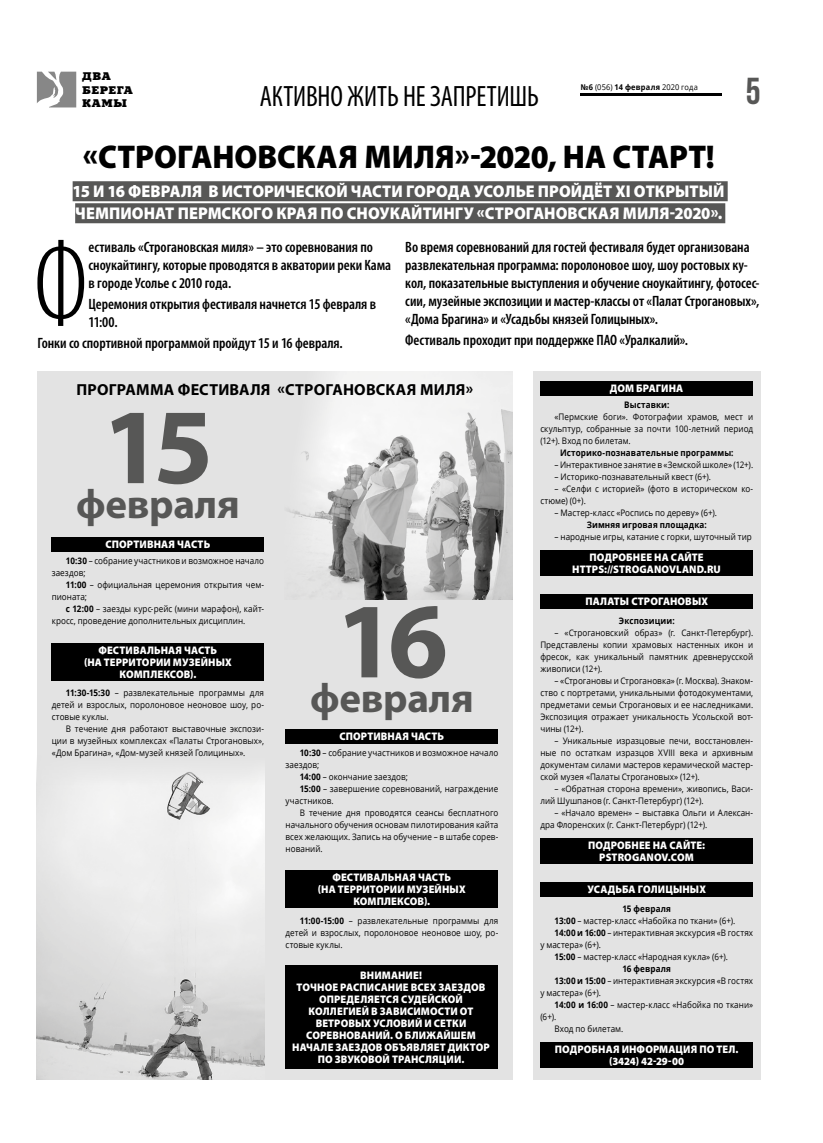
<style>
.page{position:relative;width:823px;height:1143px;background:#fff}
.page>*{position:absolute;margin:0;border:0;box-sizing:border-box;transform-origin:0 0}
.t1{font:300 condensed 121.8px "Myriad Pro";color:#000}
.t2{font:700 108px "Myriad Pro";color:#575756}
.t3{font:700 41px "Myriad Pro";letter-spacing:-.005em;color:#575756}
.t4{font:700 37.5px "Bebas Neue";color:#575756}
.t5{font:900 33px "Myriad Pro";color:#000;scale:.95 1}
.t6{font:condensed 29.5px "Myriad Pro";letter-spacing:-.005em;color:#000;scale:.95 1}
.t7{font:900 17px/22px "Myriad Pro";letter-spacing:.005em;color:#fff;scale:.95 1}
.t8{font:700 16px "Myriad Pro";letter-spacing:.015em;color:#000}
.t9{font:600 condensed 15px/18px "Myriad Pro";letter-spacing:-.005em;color:#000}
.t10{font:900 11px/12px "Myriad Pro";letter-spacing:.01em;color:#fff;text-align:center;scale:.95 1}
.t11{font:11px/13.2px "Aardvark Normal";letter-spacing:.05em;color:#000}
.t12{font:9px/12px "Open Sans";letter-spacing:.005em;color:#000;text-align:justify;scale:.9 1}
.t13{font:700 9px "Open Sans";letter-spacing:.015em;color:#000;scale:.9 1}
.t14{font:7.9px "Open Sans";letter-spacing:.02em;color:#000;scale:.94 1}
.s1{font-weight:700}
</style>
<div class="page">
<svg style="left:37px;top:72px;width:39px;height:35px"></svg>
<hr style="left:580px;top:93px;width:141px;height:3px;background:#000">
<div style="left:532px;top:371px;width:228px;height:708px;background:#e3e3e3"></div>
<div style="left:37px;top:371px;width:475px;height:708px;background:#e3e3e3"></div>
<img style="left:37px;top:772px;width:228px;height:307px">
<div style="left:73px;top:181px;width:654px;height:20px;background:#575756"></div>
<div style="left:75px;top:203px;width:649px;height:20px;background:#575756"></div>
<img style="left:288px;top:371px;width:224px;height:228px">
<div style="left:285px;top:729px;width:212px;height:14px;background:#000"></div>
<div style="left:285px;top:869px;width:212px;height:38px;background:#000"></div>
<div style="left:540px;top:381px;width:212px;height:14px;background:#000"></div>
<div style="left:540px;top:550px;width:212px;height:25px;background:#000"></div>
<div style="left:540px;top:594px;width:212px;height:14px;background:#000"></div>
<div style="left:540px;top:838px;width:212px;height:25px;background:#000"></div>
<div style="left:540px;top:882px;width:212px;height:14px;background:#000"></div>
<div style="left:540px;top:1042px;width:212px;height:25px;background:#000"></div>
<div style="left:284px;top:965px;width:213px;height:103px;background:#000"></div>
<div style="left:52px;top:537px;width:212px;height:14px;background:#000"></div>
<div style="left:52px;top:643px;width:212px;height:37px;background:#000"></div>
<p class="t11" style="left:82px;top:70px;width:52px">ДВА<br>БЕРЕГА<br>КАМЫ</p>
<p class="t14" style="left:580px;top:81px;width:126px"><span class="s1">№6</span> (056) <span class="s1">14 февраля</span> 2020 года</p>
<h3 class="t4" style="left:745px;top:70px;width:16px">5</h3>
<h3 class="t6" style="left:259px;top:78px;width:295px">АКТИВНО ЖИТЬ НЕ ЗАПРЕТИШЬ</h3>
<h3 class="t5" style="left:83px;top:138px;width:666px">«СТРОГАНОВСКАЯ МИЛЯ»-2020, НА СТАРТ!</h3>
<h3 class="t7" style="left:73px;top:181px;width:687px">15 И 16 ФЕВРАЛЯ В ИСТОРИЧЕСКОЙ ЧАСТИ ГОРОДА УСОЛЬЕ ПРОЙДЁТ XI ОТКРЫТЫЙ<br>ЧЕМПИОНАТ ПЕРМСКОГО КРАЯ ПО СНОУКАЙТИНГУ «СТРОГАНОВСКАЯ МИЛЯ-2020».</h3>
<h1 class="t1" style="left:33px;top:219px;width:57px">Ф</h1>
<h3 class="t9" style="left:88px;top:238px;width:304px">естиваль «Строгановская миля» – это соревнования по сноукайтингу, которые проводятся в акватории реки Кама в городе Усолье с 2010 года.</h3>
<p class="t9" style="left:405px;top:238px;width:355px">Во время соревнований для гостей фестиваля будет организована развлекательная программа: поролоновое шоу, шоу ростовых ку&shy;кол, показательные выступления и обучение сноукайтингу, фотосес&shy;сии, музейные экспозиции и мастер-классы от «Палат Строгановых», «Дома Брагина» и «Усадьбы князей Голицыных».</p>
<h3 class="t9" style="left:405px;top:331px;width:284px">Фестиваль проходит при поддержке ПАО «Уралкалий».</h3>
<h3 class="t8" style="left:76px;top:379px;width:398px">ПРОГРАММА ФЕСТИВАЛЯ «СТРОГАНОВСКАЯ МИЛЯ»</h3>
<h3 class="t9" style="left:88px;top:295px;width:289px">Церемония открытия фестиваля начнется 15 февраля в<br>11:00.</h3>
<h3 class="t9" style="left:37px;top:334px;width:306px">Гонки со спортивной программой пройдут 15 и 16 февраля.</h3>
<p class="t10" style="left:609px;top:382px;width:79px">ДОМ БРАГИНА</p>
<p class="t13" style="left:623px;top:398px;width:52px">Выставки:</p>
<p class="t12" style="left:540px;top:410px;width:238px;text-indent:14px">«Пермские боги». Фотографии храмов, мест и скульптур, собранные за почти 100-летний период (12+). Вход по билетам.</p>
<p class="t13" style="left:559px;top:446px;width:194px">Историко-познавательные программы:</p>
<p class="t12" style="left:554px;top:458px;width:222px">– Интерактивное занятие в «Земской школе» (12+).</p>
<p class="t12" style="left:554px;top:470px;width:175px">– Историко-познавательный квест (6+).</p>
<p class="t12" style="left:540px;top:482px;width:238px;text-indent:14px">– «Селфи с историей» (фото в историческом ко&shy;стюме) (0+).</p>
<p class="t12" style="left:554px;top:506px;width:182px">– Мастер-класс «Роспись по дереву» (6+).</p>
<p class="t13" style="left:586px;top:518px;width:135px">Зимняя игровая площадка:</p>
<p class="t12" style="left:554px;top:530px;width:220px">– народные игры, катание с горки, шуточный тир</p>
<p class="t10" style="left:572px;top:551px;width:158px">ПОДРОБНЕЕ НА САЙТЕ<br>HTTPS://STROGANOVLAND.RU</p>
<p class="t10" style="left:585px;top:595px;width:130px">ПАЛАТЫ СТРОГАНОВЫХ</p>
<p class="t13" style="left:618px;top:614px;width:63px">Экспозиции:</p>
<p class="t12" style="left:540px;top:626px;width:238px;text-indent:14px">– «Строгановский образ» (г. Санкт-Петербург).<br>Представлены копии храмовых настенных икон и фресок, как уникальный памятник древнерусской живописи (12+).</p>
<p class="t12" style="left:540px;top:674px;width:238px;text-indent:14px">– «Строгановы и Строгановка» (г. Москва). Знаком&shy;ство с портретами, уникальными фотодокументами, предметами семьи Строгановых и ее наследниками.<br>Экспозиция отражает уникальность Усольской вот&shy;чины (12+).</p>
<p class="t12" style="left:540px;top:734px;width:238px;text-indent:14px">– Уникальные изразцовые печи, восстановлен&shy;ные по остаткам изразцов XVIII века и архивным документам силами мастеров керамической мастер&shy;ской музея «Палаты Строгановых» (12+).</p>
<p class="t12" style="left:540px;top:782px;width:238px;text-indent:14px">– «Обратная сторона времени», живопись, Васи&shy;лий Шушпанов (г. Санкт-Петербург) (12+).</p>
<p class="t12" style="left:540px;top:806px;width:238px;text-indent:14px">– «Начало времен» – выставка Ольги и Алексан&shy;дра Флоренских (г. Санкт-Петербург) (12+).</p>
<p class="t10" style="left:587px;top:839px;width:125px">ПОДРОБНЕЕ НА САЙТЕ:<br>PSTROGANOV.COM</p>
<p class="t10" style="left:587px;top:883px;width:126px">УСАДЬБА ГОЛИЦЫНЫХ</p>
<p class="t13" style="left:622px;top:902px;width:55px">15 февраля</p>
<p class="t12" style="left:554px;top:914px;width:202px"><span class="s1">13:00</span> – мастер-класс «Набойка по ткани» (6+).</p>
<p class="t12" style="left:554px;top:926px;width:222px"><span class="s1">14:00 и 16:00</span> – интерактивная экскурсия «В гостях</p>
<p class="t12" style="left:540px;top:938px;width:69px">у мастера» (6+).</p>
<p class="t12" style="left:554px;top:950px;width:194px"><span class="s1">15:00</span> – мастер-класс «Народная кукла» (6+).</p>
<p class="t13" style="left:622px;top:962px;width:55px">16 февраля</p>
<p class="t12" style="left:554px;top:974px;width:222px"><span class="s1">13:00 и 15:00</span> – интерактивная экскурсия «В гостях</p>
<p class="t12" style="left:540px;top:986px;width:69px">у мастера» (6+).</p>
<p class="t12" style="left:554px;top:998px;width:222px"><span class="s1">14:00 и 16:00</span> – мастер-класс «Набойка по ткани»</p>
<p class="t12" style="left:540px;top:1010px;width:19px">(6+).</p>
<p class="t12" style="left:554px;top:1022px;width:78px">Вход по билетам.</p>
<p class="t10" style="left:554px;top:1043px;width:195px">ПОДРОБНАЯ ИНФОРМАЦИЯ ПО ТЕЛ. (3424) 42-29-00</p>
<h2 class="t2" style="left:102px;top:376px;width:113px">15</h2>
<h3 class="t3" style="left:76px;top:477px;width:165px">февраля</h3>
<p class="t10" style="left:105px;top:538px;width:112px">СПОРТИВНАЯ ЧАСТЬ</p>
<p class="t12" style="left:52px;top:554px;width:237px;text-indent:14px"><span class="s1">10:30</span> – собрание участников и возможное начало заездов;</p>
<p class="t12" style="left:52px;top:578px;width:237px;text-indent:14px"><span class="s1">11:00</span> – официальная церемония открытия чем&shy;пионата;</p>
<p class="t12" style="left:52px;top:602px;width:237px;text-indent:14px"><span class="s1">с 12:00</span> – заезды курс-рейс (мини марафон), кайт&shy;кросс, проведение дополнительных дисциплин.</p>
<p class="t10" style="left:84px;top:644px;width:157px">ФЕСТИВАЛЬНАЯ ЧАСТЬ<br>(НА ТЕРРИТОРИИ МУЗЕЙНЫХ<br>КОМПЛЕКСОВ).</p>
<p class="t12" style="left:52px;top:686px;width:237px;text-indent:14px"><span class="s1">11:30-15:30</span> – развлекательные программы для детей и взрослых, поролоновое неоновое шоу, ро&shy;стовые куклы.</p>
<p class="t12" style="left:52px;top:722px;width:237px;text-indent:14px">В течение дня работают выставочные экспози&shy;ции в музейных комплексах «Палаты Строгановых», «Дом Брагина», «Дом-музей князей Голициных».</p>
<h2 class="t2" style="left:336px;top:570px;width:113px">16</h2>
<h3 class="t3" style="left:310px;top:671px;width:165px">февраля</h3>
<p class="t10" style="left:339px;top:730px;width:112px">СПОРТИВНАЯ ЧАСТЬ</p>
<p class="t12" style="left:299px;top:746px;width:222px"><span class="s1">10:30</span> – собрание участников и возможное начало</p>
<p class="t12" style="left:285px;top:758px;width:39px">заездов;</p>
<p class="t12" style="left:299px;top:770px;width:122px"><span class="s1">14:00</span> – окончание заездов;</p>
<p class="t12" style="left:299px;top:782px;width:222px"><span class="s1">15:00</span> – завершение соревнований, награждение</p>
<p class="t12" style="left:285px;top:794px;width:55px">участников.</p>
<p class="t12" style="left:299px;top:806px;width:222px">В течение дня проводятся сеансы бесплатного</p>
<p class="t12" style="left:285px;top:818px;width:238px">начального обучения основам пилотирования кайта</p>
<p class="t12" style="left:285px;top:830px;width:238px">всех желающих. Запись на обучение – в штабе сорев-</p>
<p class="t12" style="left:285px;top:842px;width:43px">нований.</p>
<p class="t10" style="left:318px;top:871px;width:157px">ФЕСТИВАЛЬНАЯ ЧАСТЬ<br>(НА ТЕРРИТОРИИ МУЗЕЙНЫХ<br>КОМПЛЕКСОВ).</p>
<p class="t12" style="left:285px;top:914px;width:238px;text-indent:14px"><span class="s1">11:00-15:00</span> – развлекательные программы для детей и взрослых, поролоновое неоновое шоу, ро&shy;стовые куклы.</p>
<p class="t10" style="left:292px;top:969px;width:209px">ВНИМАНИЕ!<br>ТОЧНОЕ РАСПИСАНИЕ ВСЕХ ЗАЕЗДОВ<br>ОПРЕДЕЛЯЕТСЯ СУДЕЙСКОЙ<br>КОЛЛЕГИЕЙ В ЗАВИСИМОСТИ ОТ<br>ВЕТРОВЫХ УСЛОВИЙ И СЕТКИ<br>СОРЕВНОВАНИЙ. О БЛИЖАЙШЕМ<br>НАЧАЛЕ ЗАЕЗДОВ ОБЪЯВЛЯЕТ ДИКТОР<br>ПО ЗВУКОВОЙ ТРАНСЛЯЦИИ.</p>
</div>
